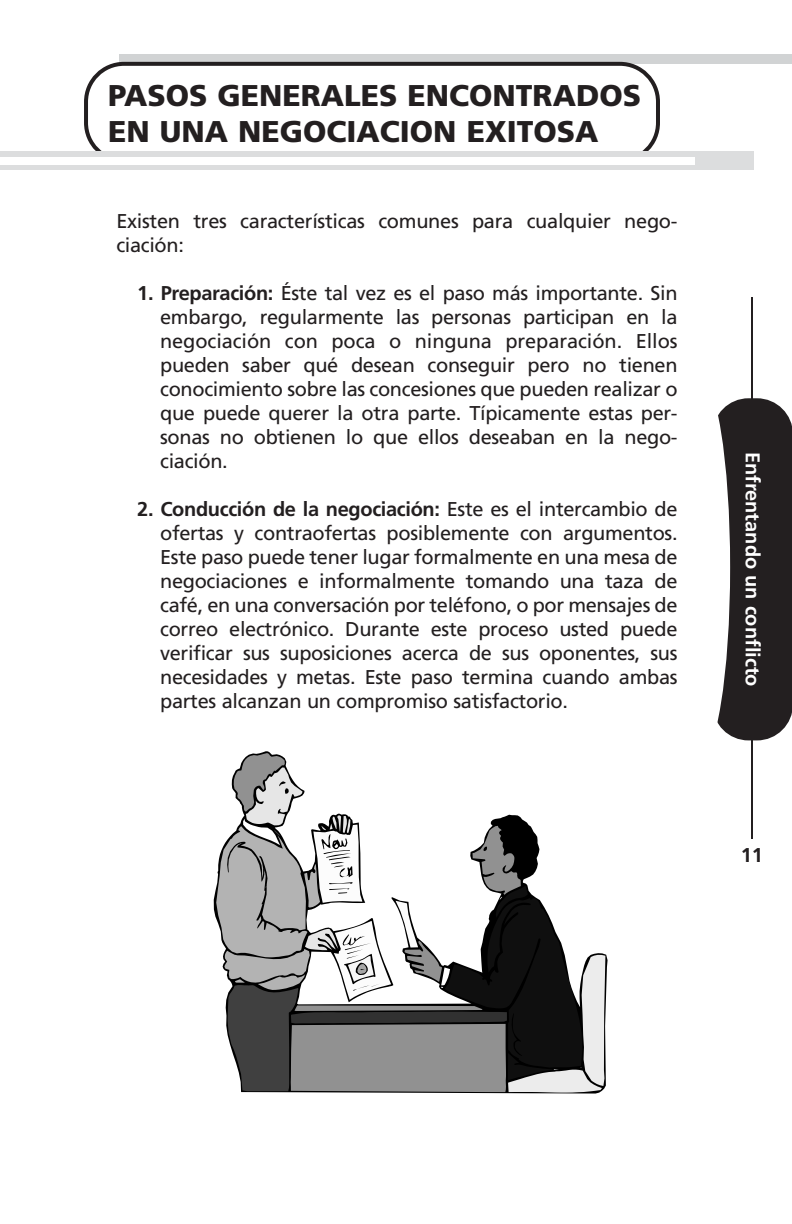
<style>
.page{position:relative;width:792px;height:1224px;background:#fff}
.page>*{position:absolute;margin:0;border:0;box-sizing:border-box;transform-origin:0 0}
.t1{font:900 30px/36px "Frutiger";color:#231f20}
.t2{font:20px/24px "Frutiger";letter-spacing:-.015em;color:#231f20;text-align:justify}
.t3{font:700 20px "Frutiger";color:#fff}
.t4{font:700 20px "Frutiger";color:#231f20}
.s1{font-weight:700}
</style>
<div class="page">
<hr style="left:751px;top:298px;width:2px;height:541px;background:#231f20">
<div style="left:713px;top:398px;width:79px;height:342px;background:#231f20;border-radius:36px"></div>
<div style="left:668px;top:375px;width:62px;height:385px;background:#fff;border-radius:50%"></div>
<div style="left:119px;top:54px;width:673px;height:10px;background:#d1d3d4"></div>
<svg style="left:84px;top:62px;width:576px;height:90px"></svg>
<div style="left:0;top:152px;width:753px;height:18px;background:#dcddde"></div>
<div style="left:0;top:157px;width:695px;height:7px;background:#fff"></div>
<svg style="left:216px;top:753px;width:389px;height:340px"></svg>
<h1 class="t1" style="left:108px;top:80px;width:534px">PASOS GENERALES ENCONTRADOS<br>EN UNA NEGOCIACION EXITOSA</h1>
<p class="t2" style="left:116px;top:210px;width:563px">Existen tres características comunes para cualquier nego&shy;ciación:</p>
<p class="t2" style="left:160px;top:282px;width:519px;text-indent:-23px"><span class="s1">1. Preparación:</span> Éste tal vez es el paso más importante. Sin embargo, regularmente las personas participan en la negociación con poca o ninguna preparación. Ellos pueden saber qué desean conseguir pero no tienen conocimiento sobre las concesiones que pueden realizar o que puede querer la otra parte. Típicamente estas per&shy;sonas no obtienen lo que ellos deseaban en la nego&shy;ciación.</p>
<p class="t2" style="left:160px;top:498px;width:519px;text-indent:-23px"><span class="s1">2. Conducción de la negociación:</span> Este es el intercambio de ofertas y contraofertas posiblemente con argumentos.<br>Este paso puede tener lugar formalmente en una mesa de negociaciones e informalmente tomando una taza de café, en una conversación por teléfono, o por mensajes de correo electrónico. Durante este proceso usted puede verificar sus suposiciones acerca de sus oponentes, sus necesidades y metas. Este paso termina cuando ambas partes alcanzan un compromiso satisfactorio.</p>
<p class="t3" style="left:761px;top:452px;width:237px;rotate:90deg">Enfrentando un conflicto</p>
<p class="t4" style="left:741px;top:847px;width:24px">11</p>
</div>
